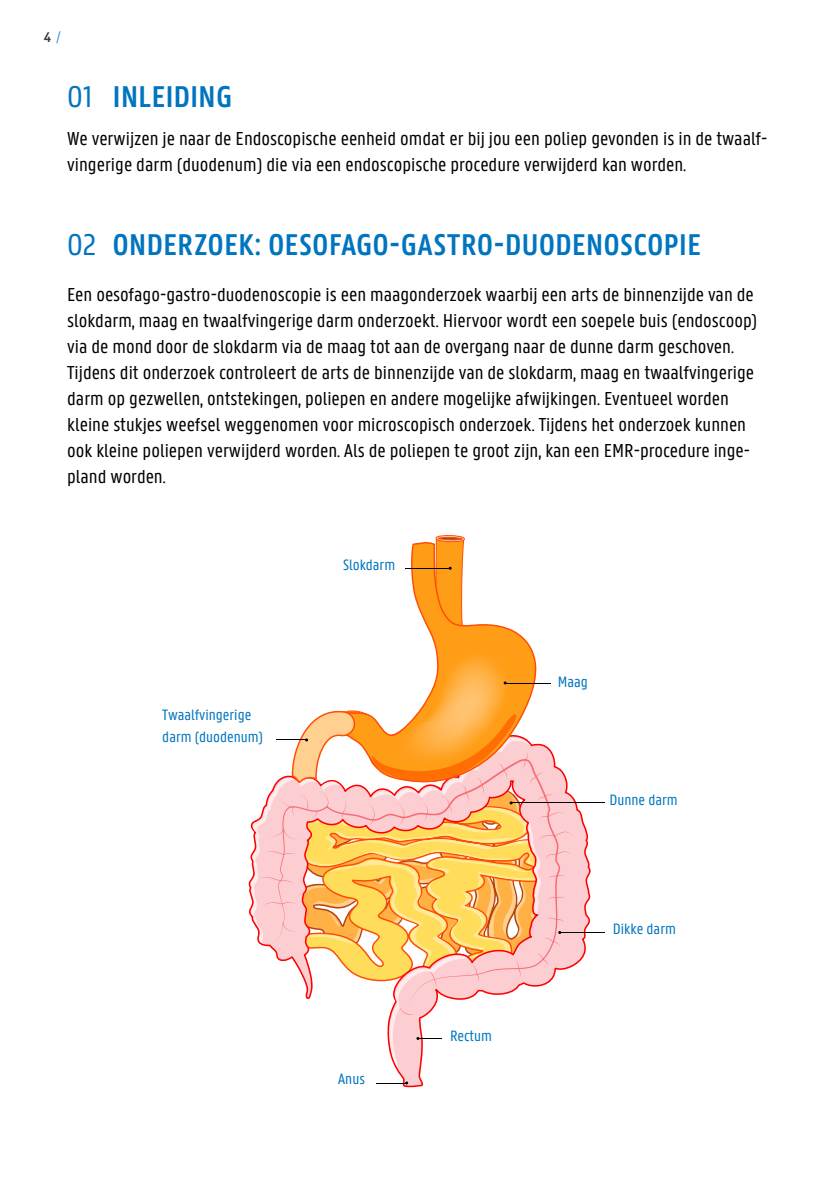
<style>
.page{position:relative;width:840px;height:1191px;background:#fff}
.page>*{position:absolute;margin:0;border:0;box-sizing:border-box;transform-origin:0 0}
.t1{font:600 32px "U Gent Panno Text";color:#0075bf}
.t2{font:20px/26px "U Gent Panno Text";color:#000}
.t3{font:16px/22px "U Gent Panno Text";color:#0075bf}
.t4{font:600 15px "U Gent Panno Text";color:#3c3c3b}
.s1{font-weight:300;color:#0080c6}
.s2{font-weight:400}
</style>
<div class="page">
<svg style="left:248px;top:796px;width:343px;height:292px"></svg>
<svg style="left:411px;top:541px;width:123px;height:112px"></svg>
<svg style="left:435px;top:535px;width:29px;height:7px"></svg>
<hr style="left:405px;top:568px;width:45px;height:1px;background:#000">
<hr style="left:510px;top:802px;width:94px;height:1px;background:#000">
<hr style="left:375px;top:1082px;width:31px;height:1px;background:#000">
<hr style="left:559px;top:932px;width:45px;height:1px;background:#000">
<svg style="left:250px;top:653px;width:322px;height:420px"></svg>
<p class="t4" style="left:44px;top:28px;width:18px">4 <span class="s1">/</span></p>
<h1 class="t1" style="left:67px;top:77px;width:167px"><span class="s2">01</span> INLEIDING</h1>
<p class="t2" style="left:67px;top:125px;width:701px">We verwijzen je naar de Endoscopische eenheid omdat er bij jou een poliep gevonden is in de twaalf&shy;vingerige darm (duodenum) die via een endoscopische procedure verwijderd kan worden.</p>
<h1 class="t1" style="left:67px;top:225px;width:635px"><span class="s2">02</span> ONDERZOEK: OESOFAGO-GASTRO-DUODENOSCOPIE</h1>
<p class="t2" style="left:67px;top:281px;width:691px">Een oesofago-gastro-duodenoscopie is een maagonderzoek waarbij een arts de binnenzijde van de slokdarm, maag en twaalfvingerige darm onderzoekt. Hiervoor wordt een soepele buis (endoscoop) via de mond door de slokdarm via de maag tot aan de overgang naar de dunne darm geschoven.<br>Tijdens dit onderzoek controleert de arts de binnenzijde van de slokdarm, maag en twaalfvingerige darm op gezwellen, ontstekingen, poliepen en andere mogelijke afwijkingen. Eventueel worden kleine stukjes weefsel weggenomen voor microscopisch onderzoek. Tijdens het onderzoek kunnen ook kleine poliepen verwijderd worden. Als de poliepen te groot zijn, kan een EMR-procedure inge&shy;pland worden.</p>
<p class="t3" style="left:162px;top:703px;width:102px">Twaalfvingerige darm (duodenum)</p>
<p class="t3" style="left:343px;top:553px;width:54px">Slokdarm</p>
<p class="t3" style="left:338px;top:1068px;width:28px">Anus</p>
<p class="t3" style="left:450px;top:1025px;width:43px">Rectum</p>
<p class="t3" style="left:557px;top:671px;width:32px">Maag</p>
<p class="t3" style="left:609px;top:788px;width:70px">Dunne darm</p>
<p class="t3" style="left:612px;top:918px;width:64px">Dikke darm</p>
</div>
